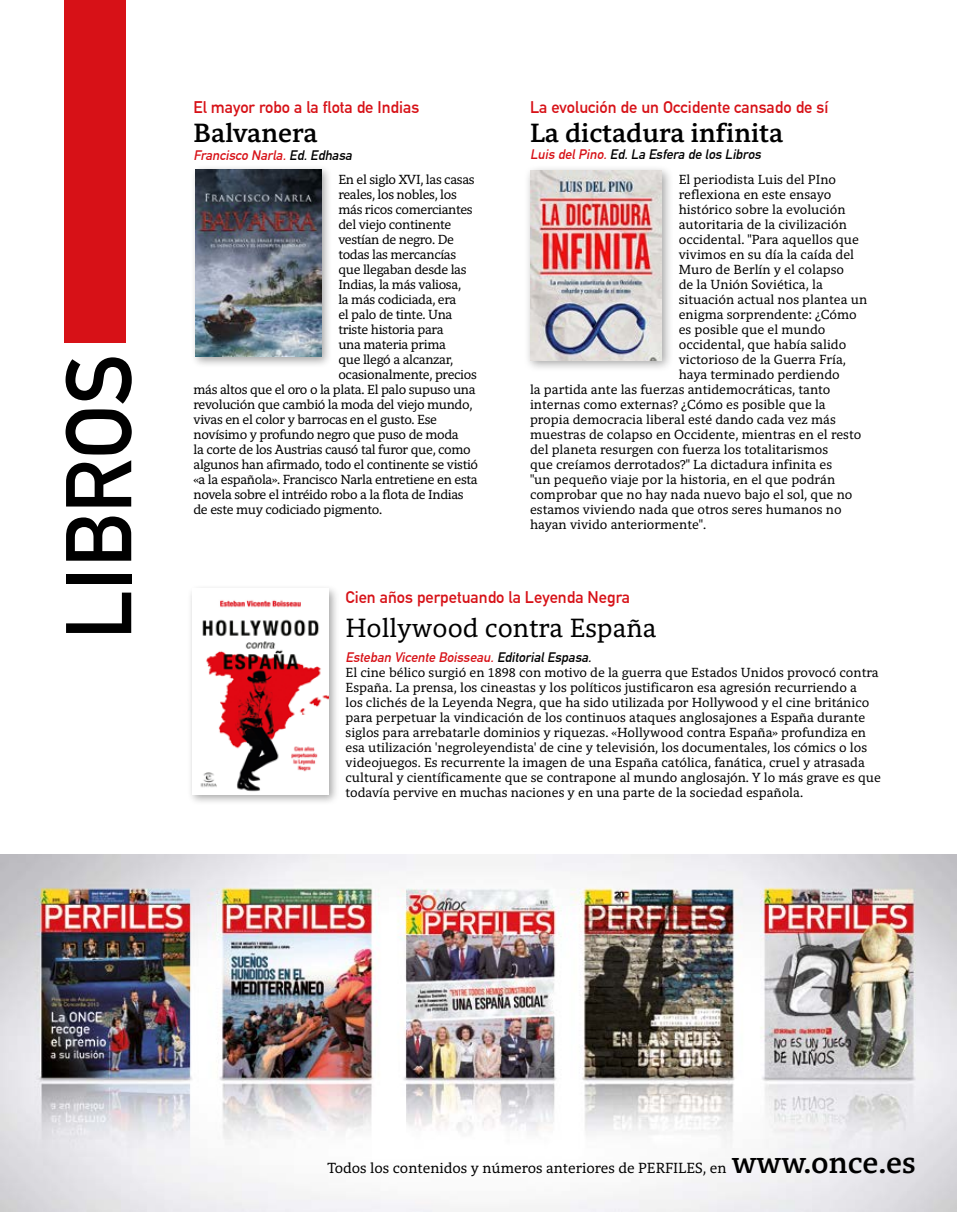
<style>
.page{position:relative;width:957px;height:1212px;background:#fff}
.page>*{position:absolute;margin:0;border:0;box-sizing:border-box;transform-origin:0 0}
.t1{font:700 91.5px "DIN Alternate";color:#000}
.t2{font:700 27px "Harmony Serif";color:#000}
.t3{font:27px "Harmony Serif";color:#000}
.t4{font:700 16.5px "DIN Alternate";color:#d71117}
.t5{font:15px "Harmony Serif";color:#000}
.t6{font:13.5px/15px "Harmony Serif";color:#000}
.t7{font:13.5px "Harmony Serif";letter-spacing:-.025em;color:#000}
.t8{font:italic 700 13.5px "DIN Alternate";color:#d71117}
.t9{font:italic 700 13.5px "DIN Alternate";color:#000}
.t10{font:300 10.5px "Akzidenz Grotesk BE";letter-spacing:.04em;color:#000}
.s1{color:#000}
.s2{color:#d71117}
.s3{font-weight:700;font-size:30.75px}
.s4{font-weight:700;color:#b3b2b2}
</style>
<div class="page">
<img style="left:0;top:854px;width:957px;height:358px">
<div style="left:65px;top:0;width:61px;height:342px;background:#d71117"></div>
<div style="left:191px;top:165px;width:141px;height:203px;background:#000;opacity:.35"></div>
<img style="left:195px;top:170px;width:126px;height:187px">
<div style="left:187px;top:584px;width:153px;height:222px;background:#000;opacity:.35"></div>
<img style="left:192px;top:589px;width:137px;height:206px">
<div style="left:524px;top:164px;width:150px;height:209px;background:#000;opacity:.35"></div>
<img style="left:530px;top:170px;width:132px;height:190px">
<h1 class="t1" style="left:29px;top:640px;width:287px;rotate:-90deg">LIBROS</h1>
<p class="t4" style="left:193px;top:94px;width:227px">El mayor robo a la flota de Indias</p>
<h2 class="t2" style="left:193px;top:117px;width:126px">Balvanera</h2>
<p class="t8" style="left:193px;top:145px;width:163px">Francisco Narla.<span class="s1">Ed.Edhasa</span></p>
<p class="t7" style="left:338px;top:171px;width:138px">En el siglo XVI, las casas</p>
<p class="t7" style="left:338px;top:186px;width:120px">reales, los nobles, los</p>
<p class="t7" style="left:338px;top:201px;width:136px">más ricos comerciantes</p>
<p class="t7" style="left:338px;top:216px;width:115px">del viejo continente</p>
<p class="t7" style="left:338px;top:231px;width:117px">vestían de negro. De</p>
<p class="t7" style="left:338px;top:246px;width:119px">todas las mercancías</p>
<p class="t7" style="left:338px;top:261px;width:130px">que llegaban desde las</p>
<p class="t7" style="left:338px;top:276px;width:124px">Indias, la más valiosa,</p>
<p class="t7" style="left:338px;top:291px;width:120px">la más codiciada, era</p>
<p class="t7" style="left:338px;top:306px;width:116px">el palo de tinte. Una</p>
<p class="t7" style="left:338px;top:321px;width:107px">triste historia para</p>
<p class="t7" style="left:338px;top:336px;width:109px">una materia prima</p>
<p class="t7" style="left:338px;top:351px;width:116px">que llegó a alcanzar,</p>
<p class="t7" style="left:338px;top:366px;width:140px">ocasionalmente, precios</p>
<p class="t7" style="left:193px;top:381px;width:284px">más altos que el oro o la plata. El palo supuso una</p>
<p class="t7" style="left:193px;top:396px;width:280px">revolución que cambió la moda del viejo mundo,</p>
<p class="t7" style="left:193px;top:411px;width:245px">vivas en el color y barrocas en el gusto. Ese</p>
<p class="t7" style="left:193px;top:426px;width:267px">novísimo y profundo negro que puso de moda</p>
<p class="t7" style="left:193px;top:441px;width:279px">la corte de los Austrias causó tal furor que, como</p>
<p class="t7" style="left:193px;top:456px;width:286px">algunos han afirmado, todo el continente se vistió</p>
<p class="t7" style="left:193px;top:471px;width:286px">«a la española». Francisco Narla entretiene en esta</p>
<p class="t7" style="left:193px;top:486px;width:272px">novela sobre el intréido robo a la flota de Indias</p>
<p class="t7" style="left:193px;top:501px;width:190px">de este muy codiciado pigmento.</p>
<p class="t4" style="left:530px;top:94px;width:300px">La evolución de un Occidente cansado de sí</p>
<h2 class="t2" style="left:530px;top:117px;width:255px">La dictadura infinita</h2>
<p class="t9" style="left:530px;top:144px;width:236px"><span class="s2">Luis delPino.</span>Ed.La Esfera de los Libros</p>
<p class="t6" style="left:679px;top:172px;width:159px">El periodista Luis del PIno</p>
<p class="t6" style="left:679px;top:187px;width:154px">reflexiona en este ensayo</p>
<p class="t6" style="left:679px;top:202px;width:168px">histórico sobre la evolución</p>
<p class="t6" style="left:679px;top:217px;width:170px">autoritaria de la civilización</p>
<p class="t6" style="left:679px;top:232px;width:182px">occidental. "Para aquellos que</p>
<p class="t6" style="left:679px;top:247px;width:177px">vivimos en su día la caída del</p>
<p class="t6" style="left:679px;top:262px;width:167px">Muro de Berlín y el colapso</p>
<p class="t6" style="left:679px;top:277px;width:146px">de la Unión Soviética, la</p>
<p class="t6" style="left:679px;top:292px;width:190px">situación actual nos plantea un</p>
<p class="t6" style="left:679px;top:307px;width:179px">enigma sorprendente: ¿Cómo</p>
<p class="t6" style="left:679px;top:322px;width:148px">es posible que el mundo</p>
<p class="t6" style="left:679px;top:337px;width:169px">occidental, que había salido</p>
<p class="t6" style="left:679px;top:352px;width:169px">victorioso de la Guerra Fría,</p>
<p class="t6" style="left:679px;top:367px;width:162px">haya terminado perdiendo</p>
<p class="t6" style="left:530px;top:382px;width:302px">la partida ante las fuerzas antidemocráticas, tanto</p>
<p class="t6" style="left:530px;top:397px;width:297px">internas como externas? ¿Cómo es posible que la</p>
<p class="t6" style="left:530px;top:412px;width:307px">propia democracia liberal esté dando cada vez más</p>
<p class="t6" style="left:530px;top:427px;width:333px">muestras de colapso en Occidente, mientras en el resto</p>
<p class="t6" style="left:530px;top:442px;width:300px">del planeta resurgen con fuerza los totalitarismos</p>
<p class="t6" style="left:530px;top:457px;width:304px">que creíamos derrotados?" La dictadura infinita es</p>
<p class="t6" style="left:530px;top:472px;width:307px">"un pequeño viaje por la historia, en el que podrán</p>
<p class="t6" style="left:530px;top:487px;width:324px">comprobar que no hay nada nuevo bajo el sol, que no</p>
<p class="t6" style="left:530px;top:502px;width:313px">estamos viviendo nada que otros seres humanos no</p>
<p class="t6" style="left:530px;top:517px;width:178px">hayan vivido anteriormente".</p>
<p class="t4" style="left:345px;top:585px;width:286px">Cien años perpetuando la Leyenda Negra</p>
<h2 class="t3" style="left:345px;top:612px;width:312px">Hollywood contra España</h2>
<p class="t8" style="left:345px;top:647px;width:251px">Esteban Vicente Boisseau.<span class="s1">EditorialEspasa.</span></p>
<p class="t6" style="left:345px;top:665px;width:537px">El cine bélico surgió en 1898 con motivo de la guerra que Estados Unidos provocó contra España. La prensa, los cineastas y los políticos justificaron esa agresión recurriendo a<br>los clichés de la Leyenda Negra, que ha sido utilizada por Hollywood y el cine británico para perpetuar la vindicación de los continuos ataques anglosajones a España durante siglos para arrebatarle dominios y riquezas. «Hollywood contra España» profundiza en esa utilización 'negroleyendista' de cine y televisión, los documentales, los cómics o los videojuegos. Es recurrente la imagen de una España católica, fanática, cruel y atrasada cultural y científicamente que se contrapone al mundo anglosajón. Y lo más grave es que todavía pervive en muchas naciones y en una parte de la sociedad española.</p>
<p class="t5" style="left:327px;top:1159px;width:590px">Todos los contenidos y números anteriores de PERFILES, en <span class="s3">www.once.es</span></p>
<p class="t10" style="left:829px;top:1167px;width:65px"><span class="s4">65</span> PERFILES</p>
</div>
